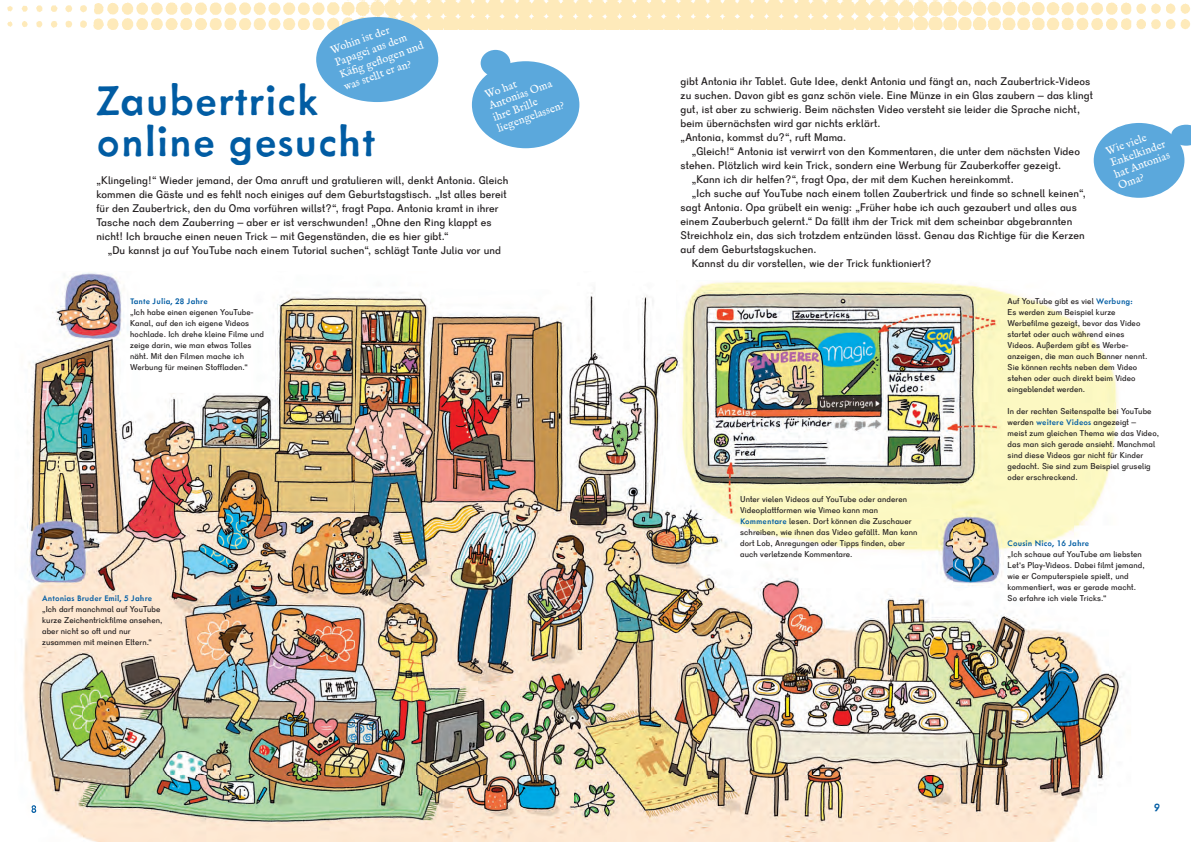
<style>
.page{position:relative;width:1191px;height:842px;background:#fff}
.page>*{position:absolute;margin:0;border:0;box-sizing:border-box;transform-origin:0 0}
.t1{font:500 48px/41px "Metallophile Sp 8";letter-spacing:.01em;color:#015ca3}
.t2{font:500 12px "Metallophile Sp 8";color:#015ca3}
.t3{font:11px/12px "IM FELL English Roman";color:#fff}
.t4{font:10.8px/14px "Schulbuch Bayern OT";letter-spacing:.01em;color:#231f20}
.t5{font:500 9.2px "Metallophile Sp 8";letter-spacing:.01em;color:#015ca3}
.t6{font:8.3px/11px "Schulbuch Bayern OT";letter-spacing:.01em;color:#231f20}
.s1{font-family:"Metallophile Sp 8";font-weight:500;font-size:9.2px;color:#015ca3}
</style>
<div class="page">
<img style="left:7px;top:0;width:1183px;height:29px">
<img style="left:23px;top:274px;width:61px;height:564px">
<img style="left:573px;top:774px;width:34px;height:68px">
<img style="left:1097px;top:671px;width:27px;height:115px">
<img style="left:84px;top:774px;width:489px;height:68px">
<img style="left:607px;top:774px;width:484px;height:68px">
<img style="left:82px;top:273px;width:615px;height:501px">
<img style="left:697px;top:588px;width:411px;height:186px">
<svg style="left:31px;top:805px;width:5px;height:8px"></svg>
<img style="left:676px;top:280px;width:443px;height:308px">
<div style="left:480px;top:50px;width:30px;height:27px;background:#5ba8dc;border-radius:50%"></div>
<div style="left:316px;top:17px;width:122px;height:85px;background:#5ba8dc;border-radius:50%"></div>
<div style="left:472px;top:61px;width:107px;height:87px;background:#5ba8dc;border-radius:50%"></div>
<div style="left:1093px;top:123px;width:91px;height:75px;background:#5ba8dc;border-radius:50%"></div>
<svg style="left:1171px;top:125px;width:20px;height:21px"></svg>
<p class="t3" style="left:329px;top:44px;width:90px;line-height:13px;rotate:-20deg">Wohin ist der<br>Papagei aus dem<br>Käfi g gefl ogen und was stellt er an?</p>
<p class="t3" style="left:483px;top:89px;width:72px;rotate:-20deg">Wo hat<br>Antonias Oma ihre Brille liegen gelassen?</p>
<h1 class="t1" style="left:96px;top:78px;width:281px">Zaubertrick online gesucht</h1>
<p class="t4" style="left:96px;top:173px;width:413px">„Klingeling!“ Wieder jemand, der Oma anruft und gratulieren will, denkt Antonia. Gleich kommen die Gäste und es fehlt noch einiges auf dem Geburtstagstisch. „Ist alles bereit für den Zaubertrick, den du Oma vorführen willst?“, fragt Papa. Antonia kramt in ihrer Tasche nach dem Zauberring – aber er ist verschwunden! „Ohne den Ring klappt es nicht! Ich brauche einen neuen Trick – mit Gegenständen, die es hier gibt.“</p>
<p class="t4" style="left:108px;top:243px;width:395px">„Du kannst ja auf YouTube nach einem Tutorial suchen“, schlägt Tante Julia vor und</p>
<p class="t5" style="left:130px;top:295px;width:79px">Tante Julia, 28 Jahre</p>
<p class="t6" style="left:130px;top:306px;width:135px">„Ich habe einen eigenen YouTube-<br>Kanal, auf den ich eigene Videos hochlade. Ich drehe kleine Filme und zeige darin, wie man etwas Tolles näht. Mit den Filmen mache ich<br>Werbung für meinen Stoffladen.“</p>
<p class="t5" style="left:42px;top:592px;width:112px">Antonias Bruder Emil, 5 Jahre</p>
<p class="t6" style="left:42px;top:603px;width:122px">„Ich darf manchmal auf YouTube kurze Zeichentrickfilme ansehen, aber nicht so oft und nur zusammen mit meinen Eltern.“</p>
<p class="t4" style="left:680px;top:74px;width:414px">gibt Antonia ihr Tablet. Gute Idee, denkt Antonia und fängt an, nach Zaubertrick-Videos zu suchen. Davon gibt es ganz schön viele. Eine Münze in ein Glas zaubern – das klingt gut, ist aber zu schwierig. Beim nächsten Video versteht sie leider die Sprache nicht, beim übernächsten wird gar nichts erklärt.<br>„Antonia, kommst du?“, ruft Mama.</p>
<p class="t4" style="left:692px;top:144px;width:389px">„Gleich!“ Antonia ist verwirrt von den Kommentaren, die unter dem nächsten Video</p>
<p class="t4" style="left:680px;top:158px;width:382px">stehen. Plötzlich wird kein Trick, sondern eine Werbung für Zauberkoffer gezeigt.</p>
<p class="t4" style="left:692px;top:172px;width:323px">„Kann ich dir helfen?“, fragt Opa, der mit dem Kuchen hereinkommt.</p>
<p class="t4" style="left:692px;top:186px;width:395px">„Ich suche auf YouTube nach einem tollen Zaubertrick und finde so schnell keinen“,</p>
<p class="t4" style="left:680px;top:200px;width:398px">sagt Antonia. Opa grübelt ein wenig: „Früher habe ich auch gezaubert und alles aus</p>
<p class="t4" style="left:680px;top:214px;width:393px">einem Zauberbuch gelernt.“ Da fällt ihm der Trick mit dem scheinbar abgebrannten</p>
<p class="t4" style="left:680px;top:228px;width:406px">Streichholz ein, das sich trotzdem entzünden lässt. Genau das Richtige für die Kerzen</p>
<p class="t4" style="left:680px;top:242px;width:138px">auf dem Geburtstagskuchen.</p>
<p class="t4" style="left:692px;top:256px;width:241px">Kannst du dir vorstellen, wie der Trick funktioniert?</p>
<p class="t3" style="left:1104px;top:146px;width:60px;rotate:-20deg">Wie viele<br>Enkelkinder hat Antonias<br>Oma?</p>
<p class="t6" style="left:740px;top:493px;width:179px">Unter vielen Videos auf YouTube oder anderen Video plattformen wie Vimeo kann man <span class="s1">Kommentare</span> lesen. Dort können die Zuschauer schreiben, wie ihnen das Video gefällt. Man kann dort Lob, Anregungen oder Tipps finden, aber auch verletzende Kommentare.</p>
<p class="t6" style="left:1007px;top:295px;width:141px">Auf YouTube gibt es viel <span class="s1">Werbung:<br></span>Es werden zum Beispiel kurze<br>Werbefilme gezeigt, bevor das Video startet oder auch während eines<br>Videos. Außerdem gibt es Werbe&shy;anzeigen, die man auch Banner nennt.<br>Sie können rechts neben dem Video stehen oder auch direkt beim Video eingeblendet werden.</p>
<p class="t6" style="left:1007px;top:405px;width:153px">In der rechten Seitenspalte bei YouTube werden <span class="s1">weitere Videos</span> angezeigt –<br>meist zum gleichen Thema wie das Video, das man sich gerade ansieht. Manchmal sind diese Videos gar nicht für Kinder gedacht. Sie sind zum Beispiel gruselig oder erschreckend.</p>
<p class="t5" style="left:1007px;top:537px;width:83px">Cousin Nico, 16 Jahre</p>
<p class="t6" style="left:1007px;top:548px;width:139px">„Ich schaue auf YouTube am liebsten Let‘s Play-Videos. Dabei filmt jemand, wie er Computerspiele spielt, und kommentiert, was er gerade macht.<br>So erfahre ich viele Tricks.“</p>
<p class="t2" style="left:1154px;top:800px;width:7px">9</p>
</div>
